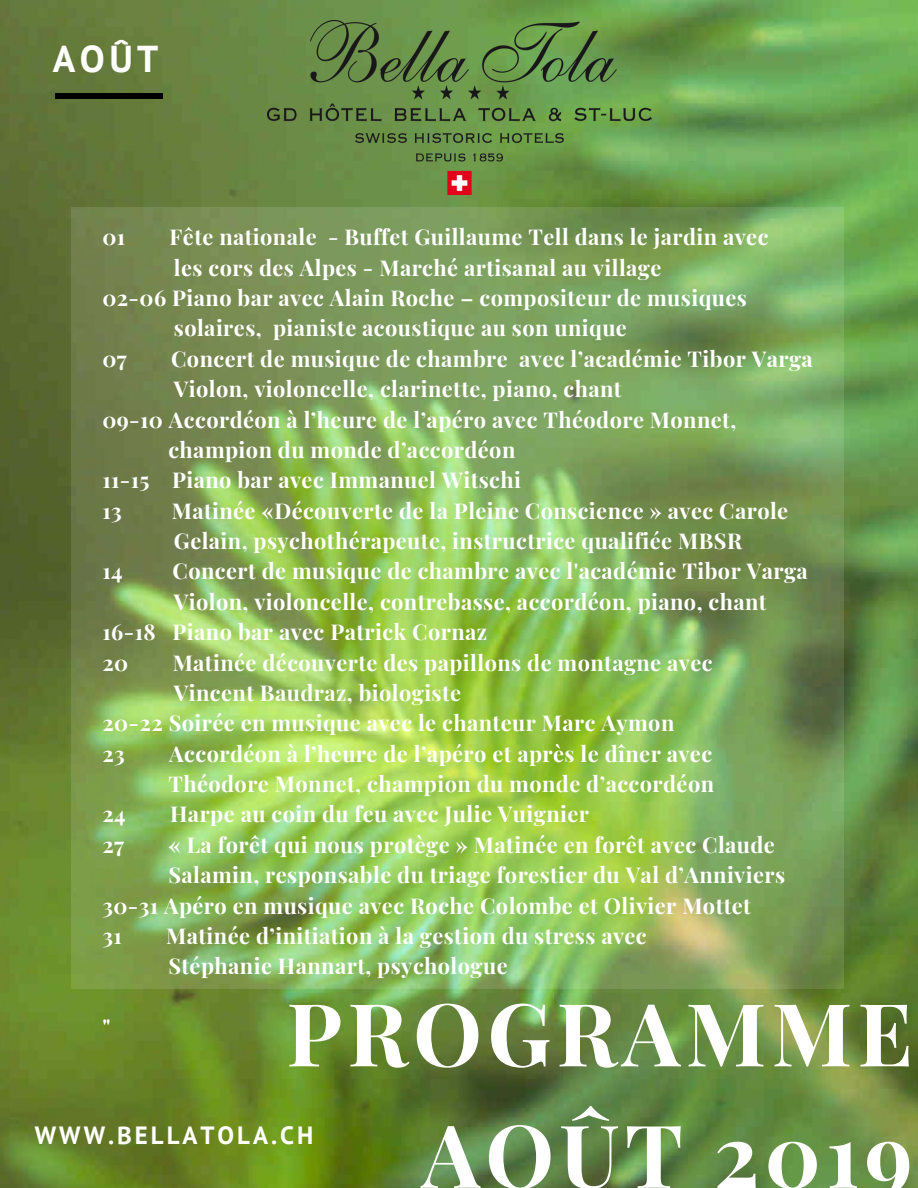
<style>
.page{position:relative;width:918px;height:1188px;background:#fff}
.page>*{position:absolute;margin:0;border:0;box-sizing:border-box;transform-origin:0 0}
.t1{font:700 87.15px/121.5px "Playfair Display";letter-spacing:.06em;color:#fff;text-align:right}
.t2{font:700 37.35px "PT Sans";color:#fff}
.t3{font:700 24.9px "PT Sans";letter-spacing:.12em;color:#fff}
.t4{font:700 21.75px/30.3px "Playfair Display";letter-spacing:.02em;color:#fff}
</style>
<div class="page">
<img style="left:0;top:0;width:918px;height:1188px">
<div style="left:55px;top:93px;width:108px;height:6px;background:#000"></div>
<img style="left:268px;top:20px;width:383px;height:175px">
<img style="left:71px;top:207px;width:773px;height:782px">
<h2 class="t2" style="left:53px;top:34px;width:107px">AOÛT</h2>
<p class="t4" style="left:102px;top:221px;width:24px">01</p>
<p class="t4" style="left:170px;top:221px;width:600px">Fête nationale - Buffet Guillaume Tell dans le jardin avec</p>
<p class="t4" style="left:174px;top:251px;width:489px">les cors des Alpes - Marché artisanal au village</p>
<p class="t4" style="left:102px;top:282px;width:646px">02-06 Piano bar avec Alain Roche – compositeur de musiques</p>
<p class="t4" style="left:174px;top:312px;width:455px">solaires, pianiste acoustique au son unique</p>
<p class="t4" style="left:102px;top:343px;width:26px">07</p>
<p class="t4" style="left:171px;top:343px;width:643px">Concert de musique de chambre avec l’académie Tibor Varga</p>
<p class="t4" style="left:174px;top:373px;width:449px">Violon, violoncelle, clarinette, piano, chant</p>
<p class="t4" style="left:102px;top:403px;width:635px">09-10 Accordéon à l’heure de l’apéro avec Théodore Monnet,</p>
<p class="t4" style="left:168px;top:434px;width:349px">champion du monde d’accordéon</p>
<p class="t4" style="left:102px;top:464px;width:420px">11-15 Piano bar avec Immanuel Witschi</p>
<p class="t4" style="left:102px;top:494px;width:21px">13</p>
<p class="t4" style="left:172px;top:494px;width:618px">Matinée «Découverte de la Pleine Conscience » avec Carole<br>Gelain, psychothérapeute, instructrice qualifiée MBSR</p>
<p class="t4" style="left:102px;top:555px;width:22px">14</p>
<p class="t4" style="left:173px;top:555px;width:637px">Concert de musique de chambre avec l'académie Tibor Varga</p>
<p class="t4" style="left:174px;top:586px;width:594px">Violon, violoncelle, contrebasse, accordéon, piano, chant</p>
<p class="t4" style="left:102px;top:616px;width:386px">16-18 Piano bar avec Patrick Cornaz</p>
<p class="t4" style="left:102px;top:646px;width:27px">20</p>
<p class="t4" style="left:173px;top:646px;width:541px">Matinée découverte des papillons de montagne avec</p>
<p class="t4" style="left:174px;top:677px;width:289px">Vincent Baudraz, biologiste</p>
<p class="t4" style="left:102px;top:707px;width:574px">20-22 Soirée en musique avec le chanteur Marc Aymon</p>
<p class="t4" style="left:102px;top:737px;width:24px">23</p>
<p class="t4" style="left:168px;top:737px;width:547px">Accordéon à l’heure de l’apéro et après le dîner avec<br>Théodore Monnet, champion du monde d’accordéon</p>
<p class="t4" style="left:102px;top:798px;width:25px">24</p>
<p class="t4" style="left:170px;top:798px;width:420px">Harpe au coin du feu avec Julie Vuignier</p>
<p class="t4" style="left:102px;top:829px;width:23px">27</p>
<p class="t4" style="left:169px;top:829px;width:608px">« La forêt qui nous protège » Matinée en forêt avec Claude</p>
<p class="t4" style="left:168px;top:859px;width:618px">Salamin, responsable du triage forestier du Val d’Anniviers</p>
<p class="t4" style="left:102px;top:889px;width:650px">30-31 Apéro en musique avec Roche Colombe et Olivier Mottet</p>
<p class="t4" style="left:102px;top:920px;width:21px">31</p>
<p class="t4" style="left:166px;top:920px;width:482px">Matinée d’initiation à la gestion du stress avec<br>Stéphanie Hannart, psychologue</p>
<h1 class="t1" style="left:286px;top:970px;width:628px">PROGRAMME<br>AOÛT 2019</h1>
<p class="t4" style="left:102px;top:1011px;width:10px">"</p>
<p class="t3" style="left:35px;top:1119px;width:280px">WWW.BELLATOLA.CH</p>
</div>
